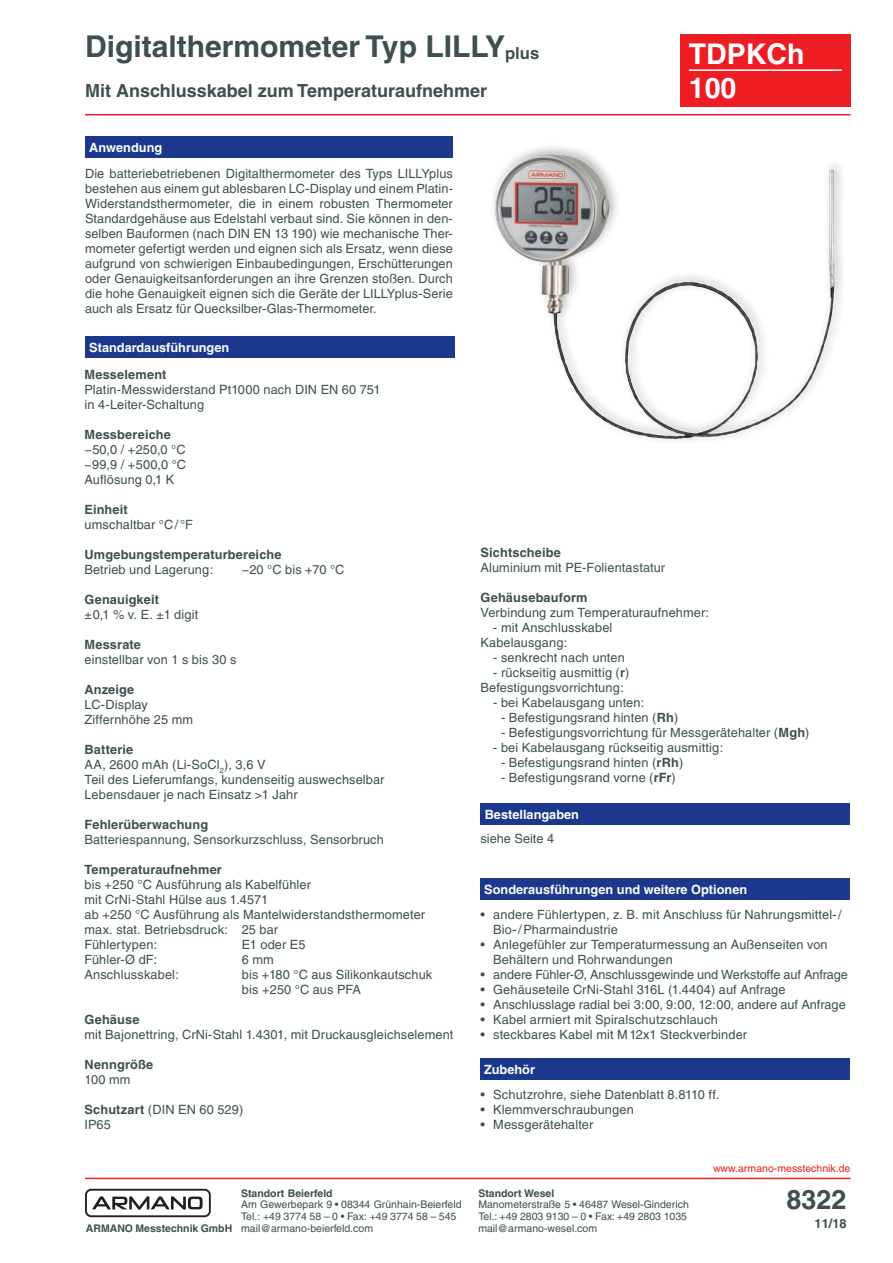
<style>
.page{position:relative;width:893px;height:1263px;background:#fff}
.page>*{position:absolute;margin:0;border:0;box-sizing:border-box;transform-origin:0 0}
.t1{font:700 30px "Helvetica";color:#3d4f51}
.t2{font:700 28.5px/34.2px "Helvetica";color:#fff}
.t3{font:700 27px "Helvetica";color:#3d4f51}
.t4{font:700 18px "Helvetica";color:#3d4f51}
.t5{font:12.75px/15px "Helvetica";letter-spacing:.01em;color:#3d4f51}
.t6{font:700 12.75px "Helvetica";letter-spacing:.01em;color:#3d4f51}
.t7{font:700 12.75px "Helvetica";color:#fff}
.t8{font:12.75px "Helvetica";letter-spacing:-.01em;color:#3d4f51}
.t9{font:10.5px/11.6px "Helvetica";color:#3d4f51}
.t10{font:700 10.5px "Helvetica";color:#3d4f51}
.t11{font:10.5px "Helvetica";color:#ee1d23}
.s1{font-size:16.65px}
.s2{font-weight:700}
</style>
<div class="page">
<div style="left:480px;top:878px;width:370px;height:21px;background:#1b388c"></div>
<div style="left:85px;top:136px;width:368px;height:21px;background:#1b388c"></div>
<div style="left:480px;top:804px;width:370px;height:21px;background:#1b388c"></div>
<div style="left:680px;top:34px;width:170px;height:72px;background:#ee1d23"></div>
<hr style="left:689px;top:69px;width:153px;height:2px;background:#fff">
<div style="left:480px;top:1058px;width:370px;height:21px;background:#1b388c"></div>
<div style="left:85px;top:337px;width:370px;height:21px;background:#1b388c"></div>
<div style="left:489px;top:142px;width:357px;height:303px;background:#231f20;opacity:.3"></div>
<img style="left:495px;top:154px;width:194px;height:285px">
<hr style="left:85px;top:114px;width:765px;height:1px;background:#ee1d23">
<hr style="left:85px;top:1178px;width:765px;height:1px;background:#ee1d23">
<div style="left:85px;top:1189px;width:126px;height:28px;border:2px solid #231f20;border-radius:5px"></div>
<svg style="left:92px;top:1196px;width:111px;height:14px"></svg>
<h1 class="t1" style="left:85px;top:28px;width:456px">Digitalthermometer Typ LILLY<span class="s1">plus</span></h1>
<h3 class="t4" style="left:85px;top:80px;width:404px">Mit Anschlusskabel zum Temperaturaufnehmer</h3>
<p class="t7" style="left:89px;top:139px;width:74px">Anwendung</p>
<p class="t5" style="left:85px;top:166px;width:369px;text-align:justify">Die batteriebetriebenen Digitalthermometer des Typs LILLYplus bestehen aus einem gut ablesbaren LC-Display und einem Platin-Widerstandsthermometer, die in einem robusten Thermometer Standardgehäuse aus Edelstahl verbaut sind. Sie können in den&shy;selben Bauformen (nach DIN EN 13 190) wie mechanische Ther&shy;mometer gefertigt werden und eignen sich als Ersatz, wenn diese aufgrund von schwierigen Einbaubedingungen, Erschütterungen oder Genauigkeitsanforderungen an ihre Grenzen stoßen. Durch die hohe Genauigkeit eignen sich die Geräte der LILLYplus-Serie auch als Ersatz für Quecksilber-Glas-Thermometer.</p>
<p class="t7" style="left:89px;top:340px;width:142px">Standardausführungen</p>
<h2 class="t2" style="left:689px;top:36px;width:117px">TDPKCh<br>100</h2>
<p class="t6" style="left:84px;top:367px;width:84px">Messelement</p>
<p class="t5" style="left:84px;top:382px;width:297px">Platin-Messwiderstand Pt1000 nach DIN EN 60 751 in 4-Leiter-Schaltung</p>
<p class="t6" style="left:84px;top:427px;width:88px">Messbereiche</p>
<p class="t5" style="left:84px;top:442px;width:103px;text-align:justify">−50,0 / +250,0 °C −99,9 / +500,0 °C Auflösung 0,1 K</p>
<p class="t6" style="left:84px;top:502px;width:45px">Einheit</p>
<p class="t5" style="left:84px;top:517px;width:110px">umschaltbar °C/ °F</p>
<p class="t6" style="left:84px;top:547px;width:199px">Umgebungstemperaturbereiche</p>
<p class="t5" style="left:84px;top:562px;width:130px">Betrieb und Lagerung:</p>
<p class="t5" style="left:242px;top:562px;width:104px">−20 °C bis +70 °C</p>
<p class="t6" style="left:84px;top:592px;width:76px">Genauigkeit</p>
<p class="t5" style="left:84px;top:607px;width:115px">±0,1 % v. E. ±1 digit</p>
<p class="t6" style="left:84px;top:637px;width:58px">Messrate</p>
<p class="t5" style="left:84px;top:652px;width:153px">einstellbar von 1 s bis 30 s</p>
<p class="t6" style="left:84px;top:682px;width:51px">Anzeige</p>
<p class="t5" style="left:84px;top:697px;width:110px">LC-Display<br>Ziffernhöhe 25 mm</p>
<p class="t5" style="left:84px;top:742px;width:302px"><span class="s2">Batterie<br></span>AA, 2600 mAh (Li-SoCl<sub>2</sub>), 3,6 V<br>Teil des Lieferumfangs, kundenseitig auswechselbar<br>Lebensdauer je nach Einsatz &gt;1 Jahr</p>
<p class="t6" style="left:85px;top:817px;width:125px">Fehlerüberwachung</p>
<p class="t5" style="left:85px;top:832px;width:301px">Batteriespannung, Sensorkurzschluss, Sensorbruch</p>
<p class="t6" style="left:85px;top:862px;width:139px">Temperaturaufnehmer</p>
<p class="t5" style="left:85px;top:877px;width:342px">bis +250 °C Ausführung als Kabelfühler<br>mit CrNi-Stahl Hülse aus 1.4571<br>ab +250 °C Ausführung als Mantelwiderstandsthermometer max. stat. Betriebsdruck: 25 bar<br>Fühlertypen:</p>
<p class="t5" style="left:242px;top:937px;width:65px">E1 oder E5</p>
<p class="t5" style="left:85px;top:952px;width:74px">Fühler-Ø dF:</p>
<p class="t5" style="left:242px;top:952px;width:34px">6 mm</p>
<p class="t5" style="left:85px;top:967px;width:96px">Anschlusskabel:</p>
<p class="t5" style="left:242px;top:967px;width:192px">bis +180 °C aus Silikonkautschuk bis +250 °C aus PFA</p>
<p class="t6" style="left:85px;top:1012px;width:56px">Gehäuse</p>
<p class="t5" style="left:85px;top:1027px;width:370px">mit Bajonettring, CrNi-Stahl 1.4301, mit Druckausgleichselement</p>
<p class="t6" style="left:85px;top:1057px;width:70px">Nenngröße</p>
<p class="t5" style="left:85px;top:1072px;width:48px">100 mm</p>
<p class="t5" style="left:85px;top:1102px;width:160px"><span class="s2">Schutzart</span> (DIN EN 60 529)<br>IP65</p>
<p class="t10" style="left:86px;top:1221px;width:148px">ARMANO Messtechnik GmbH</p>
<p class="t10" style="left:241px;top:1187px;width:93px">Standort Beierfeld</p>
<p class="t9" style="left:241px;top:1199px;width:222px">Am Gewerbepark 9 • 08344 Grünhain-Beierfeld<br>Tel.: +49 3774 58 – 0 • Fax: +49 3774 58 – 545 mail@armano-beierfeld.com</p>
<p class="t6" style="left:480px;top:545px;width:82px">Sichtscheibe</p>
<p class="t5" style="left:480px;top:560px;width:186px">Aluminium mit PE-Folientastatur</p>
<p class="t6" style="left:480px;top:590px;width:108px">Gehäusebauform</p>
<p class="t5" style="left:480px;top:605px;width:230px">Verbindung zum Temperaturaufnehmer:</p>
<p class="t5" style="left:480px;top:620px;width:133px;text-indent:13px">- mit Anschlusskabel<br>Kabelausgang:</p>
<p class="t5" style="left:493px;top:650px;width:133px">- senkrecht nach unten</p>
<p class="t5" style="left:480px;top:665px;width:150px;text-indent:13px">- rückseitig ausmittig (<span class="s2">r</span>)<br>Befestigungsvorrichtung:</p>
<p class="t5" style="left:493px;top:695px;width:153px">- bei Kabelausgang unten:</p>
<p class="t5" style="left:501px;top:710px;width:179px">- Befestigungsrand hinten (<span class="s2">Rh</span>)</p>
<p class="t5" style="left:501px;top:725px;width:310px">- Befestigungsvorrichtung für Messgerätehalter (<span class="s2">Mgh</span>)</p>
<p class="t5" style="left:493px;top:740px;width:232px">- bei Kabelausgang rückseitig ausmittig:</p>
<p class="t5" style="left:501px;top:755px;width:184px">- Befestigungsrand hinten (<span class="s2">rRh</span>)</p>
<p class="t5" style="left:501px;top:770px;width:176px">- Befestigungsrand vorne (<span class="s2">rFr</span>)</p>
<p class="t7" style="left:485px;top:807px;width:96px">Bestellangaben</p>
<p class="t5" style="left:480px;top:831px;width:75px">siehe Seite 4</p>
<p class="t7" style="left:484px;top:882px;width:264px">Sonderausführungen und weitere Optionen</p>
<p class="t5" style="left:493px;top:907px;width:350px;text-indent:-13px">• andere Fühlertypen, z. B. mit Anschluss für Nahrungsmittel-/<br>Bio-/Pharmaindustrie</p>
<p class="t5" style="left:493px;top:937px;width:336px;text-indent:-13px">• Anlegefühler zur Temperaturmessung an Außenseiten von<br>Behältern und Rohrwandungen</p>
<p class="t8" style="left:480px;top:967px;width:369px">• andere Fühler-Ø, Anschlussgewinde und Werkstoffe auf Anfrage</p>
<p class="t5" style="left:480px;top:982px;width:307px">• Gehäuseteile CrNi-Stahl 316L (1.4404) auf Anfrage</p>
<p class="t5" style="left:480px;top:997px;width:367px">• Anschlusslage radial bei 3:00, 9:00, 12:00, andere auf Anfrage</p>
<p class="t5" style="left:480px;top:1012px;width:239px">• Kabel armiert mit Spiralschutzschlauch</p>
<p class="t5" style="left:480px;top:1027px;width:268px">• steckbares Kabel mit M12x1 Steckverbinder</p>
<p class="t7" style="left:484px;top:1061px;width:53px">Zubehör</p>
<p class="t5" style="left:480px;top:1087px;width:240px">• Schutzrohre, siehe Datenblatt 8.8110 ff.</p>
<p class="t5" style="left:480px;top:1102px;width:155px">• Klemmverschraubungen</p>
<p class="t5" style="left:480px;top:1117px;width:114px">• Messgerätehalter</p>
<p class="t10" style="left:478px;top:1187px;width:77px">Standort Wesel</p>
<p class="t9" style="left:478px;top:1199px;width:212px">Manometerstraße 5 • 46487 Wesel-Ginderich<br>Tel.: +49 2803 9130 – 0 • Fax: +49 2803 1035 mail@armano-wesel.com</p>
<p class="t11" style="left:713px;top:1162px;width:139px">www.armano-messtechnik.de</p>
<h3 class="t3" style="left:786px;top:1182px;width:62px">8322</h3>
<p class="t6" style="left:815px;top:1216px;width:33px">11/18</p>
</div>
